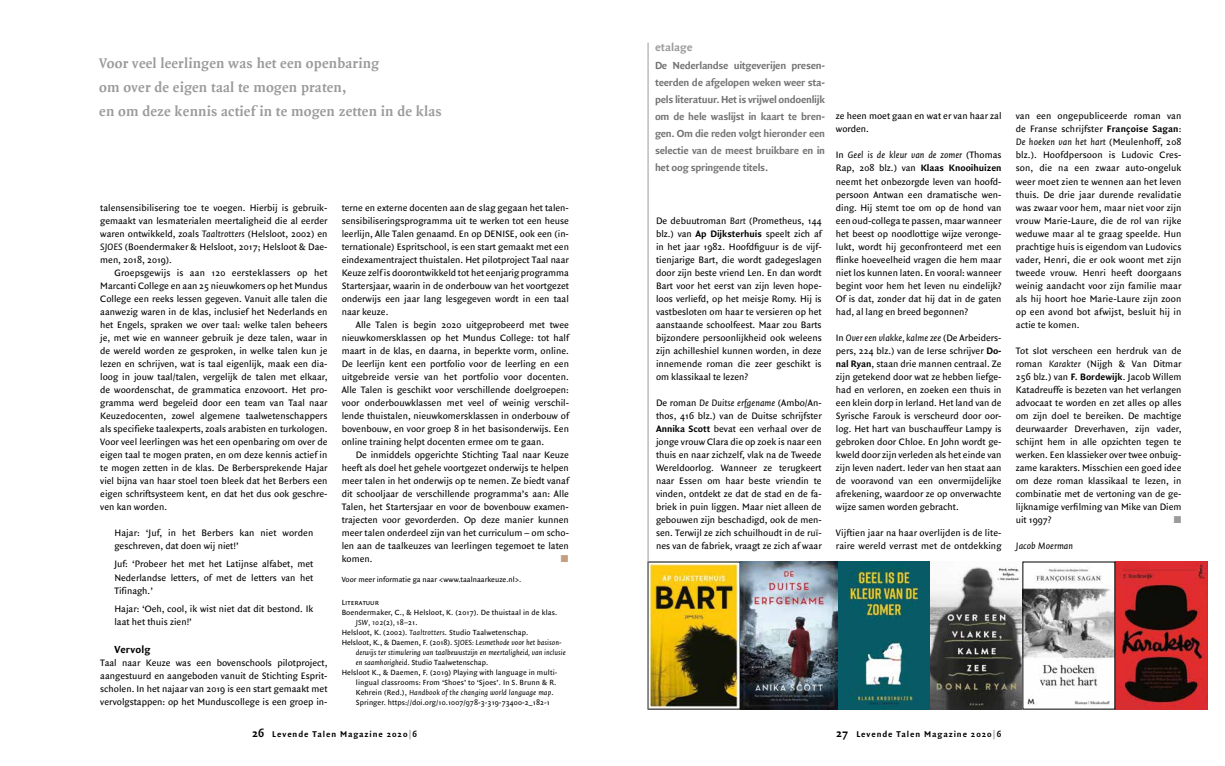
<style>
.page{position:relative;width:1225px;height:766px;background:#fff}
.page>*{position:absolute;margin:0;border:0;box-sizing:border-box;transform-origin:0 0}
.t1{font:700 15px/24px "Quadraat";letter-spacing:.015em;color:#9a9b9d}
.t2{font:700 12px "Quadraat Sans";color:#9a9b9d}
.t3{font:700 11px/17px "Quadraat Sans";letter-spacing:-.025em;color:#747476;text-align:justify}
.t4{font:700 11px "Quadraat Sans";letter-spacing:.015em;color:#000}
.t5{font:10px/13px "Quadraat Sans";color:#000;text-align:justify}
.t6{font:italic 10px "Quadraat Sans";color:#000}
.t7{font:10px "Zapf Dingbats ITC";color:#c39e81}
.t8{font:10px "Zapf Dingbats ITC";color:#9a9b9d}
.t9{font:700 9px "Quadraat Sans";letter-spacing:.1em;color:#000}
.t10{font:8px "Quadraat Sans";letter-spacing:.015em;color:#000}
.t11{font:italic 8px "Quadraat Sans";color:#000}
.t12{font:8px "Quadraat Sans Caps";color:#000}
.s1{font-style:italic}
.s2{font-style:normal}
.s3{font-weight:700}
.s4{font-size:12px}
.s5{color:#9a9b9d}
</style>
<div class="page">
<img style="left:650px;top:561px;width:557px;height:148px">
<hr style="left:648px;top:43px;width:1px;height:666px;background:#9a9b9d">
<h1 class="t1" style="left:99px;top:51px;width:344px">Voor veel leerlingen was het een openbaring<br>om over de eigen taal te mogen praten,<br>en om deze kennis actief in te mogen zetten in de klas</h1>
<p class="t5" style="left:100px;top:201px;width:229px">talensensibilisering toe te voegen. Hierbij is gebruik&shy;gemaakt van lesmaterialen meertaligheid die al eerder waren ontwikkeld, zoals <span class="s1">Taaltrotters</span> (Helsloot, 2002) en <span class="s1">SJOES</span> (Boendermaker &amp; Helsloot, 2017; Helsloot &amp; Dae&shy;men, 2018, 2019).</p>
<p class="t5" style="left:100px;top:266px;width:229px;text-indent:14px">Groepsgewijs is aan 120 eersteklassers op het Marcanti College en aan 25 nieuwkomers op het Mundus College een reeks lessen gegeven. Vanuit alle talen die aanwezig waren in de klas, inclusief het Nederlands en het Engels, spraken we over taal: welke talen beheers je, met wie en wanneer gebruik je deze talen, waar in de wereld worden ze gesproken, in welke talen kun je lezen en schrijven, wat is taal eigenlijk, maak een dia&shy;loog in jouw taal/talen, vergelijk de talen met elkaar, de woordenschat, de grammatica enzovoort. Het pro&shy;gramma werd begeleid door een team van Taal naar Keuzedocenten, zowel algemene taalwetenschappers als specifieke taalexperts, zoals arabisten en turkologen.<br>Voor veel leerlingen was het een openbaring om over de eigen taal te mogen praten, en om deze kennis actief in te mogen zetten in de klas. De Berbersprekende Hajar viel bijna van haar stoel toen bleek dat het Berbers een eigen schriftsysteem kent, en dat het dus ook geschre&shy;ven kan worden.</p>
<p class="t5" style="left:114px;top:526px;width:200px">Hajar: ‘Juf, in het Berbers kan niet worden geschreven, dat doen wij niet!’</p>
<p class="t5" style="left:114px;top:558px;width:200px">Juf: ‘Probeer het met het Latijnse alfabet, met Nederlandse letters, of met de letters van het Tifinagh.’</p>
<p class="t5" style="left:114px;top:602px;width:200px">Hajar: ‘Oeh, cool, ik wist niet dat dit bestond. Ik laat het thuis zien!’</p>
<p class="t4" style="left:114px;top:643px;width:38px">Vervolg</p>
<p class="t5" style="left:100px;top:656px;width:229px">Taal naar Keuze was een bovenschools pilotproject, aangestuurd en aangeboden vanuit de Stichting Esprit&shy;scholen. In het najaar van 2019 is een start gemaakt met vervolgstappen: op het Munduscollege is een groep in-</p>
<p class="t5" style="left:342px;top:201px;width:229px">terne en externe docenten aan de slag gegaan het talen&shy;sensibiliseringsprogramma uit te werken tot een heuse leerlijn, Alle Talen genaamd<span class="s1">.</span> En op DENISE, ook een (in&shy;ternationale) Espritschool, is een start gemaakt met een eindexamentraject thuistalen. Het pilotproject Taal naar Keuze zelf is doorontwikkeld tot het eenjarig programma Startersjaar, waarin in de onderbouw van het voortgezet onderwijs een jaar lang lesgegeven wordt in een taal naar keuze.</p>
<p class="t5" style="left:342px;top:318px;width:229px;text-indent:14px">Alle Talen is begin 2020 uitgeprobeerd met twee nieuwkomersklassen op het Mundus College: tot half maart in de klas, en daarna, in beperkte vorm, online.<br>De leerlijn kent een portfolio voor de leerling en een uitgebreide versie van het portfolio voor docenten.<br>Alle Talen is geschikt voor verschillende doelgroepen: voor onderbouwklassen met veel of weinig verschil&shy;lende thuistalen, nieuwkomersklassen in onderbouw of bovenbouw, en voor groep 8 in het basisonderwijs. Een online training helpt docenten ermee om te gaan.</p>
<p class="t5" style="left:342px;top:448px;width:229px;text-indent:14px">De inmiddels opgerichte Stichting Taal naar Keuze heeft als doel het gehele voortgezet onderwijs te helpen meer talen in het onderwijs op te nemen. Ze biedt vanaf dit schooljaar de verschillende programma’s aan: Alle Talen, het Startersjaar en voor de bovenbouw examen&shy;trajecten voor gevorderden. Op deze manier kunnen meer talen onderdeel zijn van het curriculum – om scho&shy;len aan de taalkeuzes van leerlingen tegemoet te laten komen.</p>
<p class="t7" style="left:561px;top:553px;width:9px">■</p>
<p class="t10" style="left:342px;top:574px;width:181px">Voor meer informatie ga naar &lt;www.taalnaarkeuze.nl&gt;.</p>
<p class="t12" style="left:342px;top:597px;width:39px">Literatuur</p>
<p class="t10" style="left:342px;top:607px;width:217px">Boendermaker, C., &amp; Helsloot, K. (2017). De thuistaal in de klas.</p>
<p class="t10" style="left:356px;top:617px;width:63px"><span class="s1">JSW, 102</span>(2)<span class="s1">,</span> 18–21.</p>
<p class="t10" style="left:342px;top:627px;width:188px">Helsloot, K. (2002). <span class="s1">Taaltrotters</span>. Studio Taalwetenschap.</p>
<p class="t11" style="left:342px;top:638px;width:221px"><span class="s2">Helsloot, K., &amp; Daemen, F. (2018).</span> SJOES: Lesmethode voor het basison-</p>
<p class="t11" style="left:356px;top:648px;width:211px">derwijs ter stimulering van taalbewustzijn en meertaligheid, van inclusie</p>
<p class="t10" style="left:356px;top:657px;width:134px"><span class="s1">en saamhorigheid</span>. Studio Taalwetenschap.</p>
<p class="t10" style="left:342px;top:667px;width:217px">Helsloot K., &amp; Daemen, F. (2019) Playing with language in multi-</p>
<p class="t10" style="left:356px;top:677px;width:202px">lingual classrooms: From ‘Shoes’ to ‘Sjoes’. In S. Brunn &amp; R.</p>
<p class="t11" style="left:356px;top:688px;width:199px"><span class="s2">Kehrein (Red.),</span> Handbook of the changing world language map<span class="s2">.</span></p>
<p class="t10" style="left:356px;top:697px;width:196px">Springer. https://doi.org/10.1007/978-3-319-73400-2_182-1</p>
<p class="t2" style="left:655px;top:40px;width:39px">etalage</p>
<p class="t3" style="left:655px;top:58px;width:172px">De Nederlandse uitgeverijen presen&shy;teerden de afgelopen weken weer sta&shy;pels literatuur. Het is vrijwel ondoenlijk om de hele waslijst in kaart te bren&shy;gen. Om die reden volgt hieronder een selectie van de meest bruikbare en in het oog springende titels.</p>
<p class="t5" style="left:656px;top:214px;width:167px">De debuutroman <span class="s1">Bart</span> (Prometheus, 144 blz.) van <span class="s3">Ap Dijksterhuis</span> speelt zich af in het jaar 1982. Hoofdfiguur is de vijf&shy;tienjarige Bart, die wordt gadegeslagen door zijn beste vriend Len. En dan wordt Bart voor het eerst van zijn leven hope&shy;loos verliefd, op het meisje Romy. Hij is vastbesloten om haar te versieren op het aanstaande schoolfeest. Maar zou Barts bijzondere persoonlijkheid ook weleens zijn achilleshiel kunnen worden, in deze innemende roman die zeer geschikt is om klassikaal te lezen?</p>
<p class="t5" style="left:656px;top:396px;width:167px">De roman <span class="s1">De Duitse erfgename</span> (Ambo/An&shy;thos, 416 blz.) van de Duitse schrijfster <span class="s3">Annika Scott</span> bevat een verhaal over de jonge vrouw Clara die op zoek is naar een thuis en naar zichzelf, vlak na de Tweede Wereldoorlog. Wanneer ze terugkeert naar Essen om haar beste vriendin te vinden, ontdekt ze dat de stad en de fa&shy;briek in puin liggen. Maar niet alleen de gebouwen zijn beschadigd, ook de men&shy;sen. Terwijl ze zich schuilhoudt in de ruï&shy;nes van de fabriek, vraagt ze zich af waar</p>
<p class="t5" style="left:836px;top:110px;width:167px">ze heen moet gaan en wat er van haar zal worden.</p>
<p class="t5" style="left:836px;top:149px;width:167px">In <span class="s1">Geel is de kleur van de zomer</span> (Thomas Rap, 208 blz.) van <span class="s3">Klaas Knooihuizen </span>neemt het onbezorgde leven van hoofd&shy;persoon Antwan een dramatische wen&shy;ding. Hij stemt toe om op de hond van een oud-collega te passen, maar wanneer het beest op noodlottige wijze veronge&shy;lukt, wordt hij geconfronteerd met een flinke hoeveelheid vragen die hem maar niet los kunnen laten. En vooral: wanneer begint voor hem het leven nu eindelijk?<br>Of is dat, zonder dat hij dat in de gaten had, al lang en breed begonnen?</p>
<p class="t5" style="left:836px;top:331px;width:167px">In <span class="s1">Over een vlakke, kalme zee</span> (De Arbeiders&shy;pers, 224 blz.) van de Ierse schrijver <span class="s3">Do&shy;nal Ryan</span>, staan drie mannen centraal. Ze zijn getekend door wat ze hebben liefge&shy;had en verloren, en zoeken een thuis in een klein dorp in Ierland. Het land van de Syrische Farouk is verscheurd door oor&shy;log. Het hart van buschauffeur Lampy is gebroken door Chloe. En John wordt ge&shy;kweld door zijn verleden als het einde van zijn leven nadert. Ieder van hen staat aan de vooravond van een onvermijdelijke afrekening, waardoor ze op onverwachte wijze samen worden gebracht.</p>
<p class="t5" style="left:836px;top:526px;width:167px">Vijftien jaar na haar overlijden is de lite&shy;raire wereld verrast met de ontdekking</p>
<p class="t9" style="left:252px;top:729px;width:166px"><span class="s4">26</span> Levende Talen Magazine 2020<span class="s5">|</span>6</p>
<p class="t9" style="left:836px;top:729px;width:166px"><span class="s4">27</span> Levende Talen Magazine 2020<span class="s5">|</span>6</p>
<p class="t5" style="left:1015px;top:110px;width:167px">van een ongepubliceerde roman van de Franse schrijfster <span class="s3">Françoise Sagan</span>:<br><span class="s1">De hoeken van het hart</span> (Meulenhoff, 208 blz.). Hoofdpersoon is Ludovic Cres&shy;son, die na een zwaar auto-ongeluk weer moet zien te wennen aan het leven thuis. De drie jaar durende revalidatie was zwaar voor hem, maar niet voor zijn vrouw Marie-Laure, die de rol van rijke weduwe maar al te graag speelde. Hun prachtige huis is eigendom van Ludovics vader, Henri, die er ook woont met zijn tweede vrouw. Henri heeft doorgaans weinig aandacht voor zijn familie maar als hij hoort hoe Marie-Laure zijn zoon op een avond bot afwijst, besluit hij in actie te komen.</p>
<p class="t5" style="left:1015px;top:344px;width:167px">Tot slot verscheen een herdruk van de roman <span class="s1">Karakter</span> (Nijgh &amp; Van Ditmar 256 blz.) van <span class="s3">F. Bordewijk</span>. Jacob Willem Katadreuffe is bezeten van het verlangen advocaat te worden en zet alles op alles om zijn doel te bereiken. De machtige deurwaarder Dreverhaven, zijn vader, schijnt hem in alle opzichten tegen te werken. Een klassieker over twee onbuig&shy;zame karakters. Misschien een goed idee om deze roman klassikaal te lezen, in combinatie met de vertoning van de ge&shy;lijknamige verfilming van Mike van Diem uit 1997?</p>
<p class="t8" style="left:1174px;top:514px;width:9px">■</p>
<p class="t6" style="left:1015px;top:540px;width:59px">Jacob Moerman</p>
</div>
